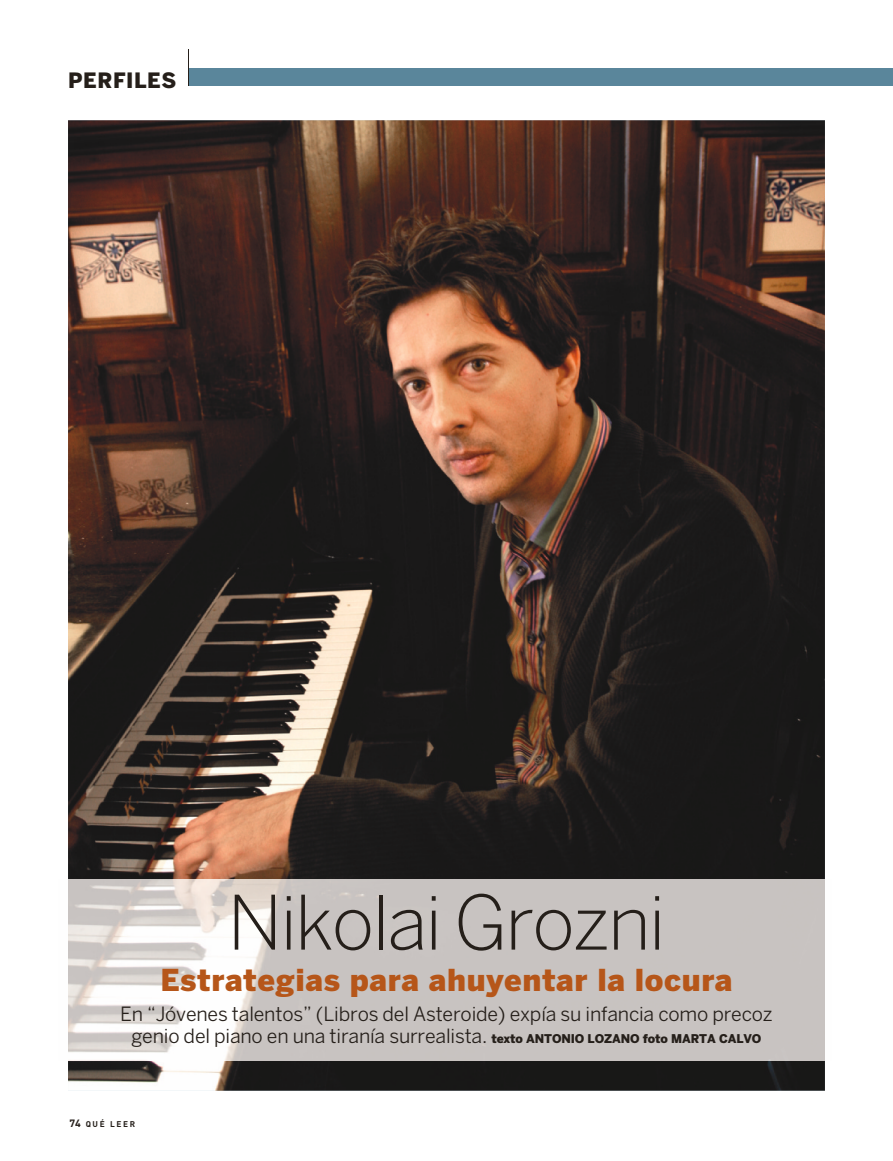
<style>
.page{position:relative;width:893px;height:1161px;background:#fff}
.page>*{position:absolute;margin:0;border:0;box-sizing:border-box;transform-origin:0 0}
.t1{font:300 74.25px "Benton Sans";letter-spacing:-.03em;color:#251f1a}
.t2{font:900 30px "Benton Sans";letter-spacing:.02em;color:#b65619}
.t3{font:900 21px "Benton Sans";letter-spacing:.03em;color:#251f1a}
.t4{font:19.5px/22.5px "Benton Sans";letter-spacing:-.01em;color:#251f1a;text-align:center}
.t5{font:700 8.25px "DIN";letter-spacing:.2em;color:#251f1a}
.s1{font-weight:900;font-size:12px}
.s2{font-size:10.5px}
</style>
<div class="page">
<img style="left:68px;top:120px;width:757px;height:971px">
<img style="left:68px;top:879px;width:757px;height:182px">
<div style="left:188px;top:68px;width:705px;height:17px;background:#5a869b"></div>
<hr style="left:188px;top:49px;width:1px;height:36px;background:#251f1a">
<p class="t3" style="left:68px;top:72px;width:110px">PERFILES</p>
<h1 class="t1" style="left:227px;top:895px;width:440px">Nikolai Grozni</h1>
<h2 class="t2" style="left:160px;top:968px;width:574px">Estrategias para ahuyentar la locura</h2>
<p class="t4" style="left:120px;top:1004px;width:654px">En “Jóvenes talentos” (Libros del Asteroide) expía su infancia como precoz genio del piano en una tiranía surrealista. <span class="s1">texto ANTONIO LOZANO foto MARTA CALVO</span></p>
<p class="t5" style="left:70px;top:1120px;width:67px"><span class="s2">74</span> QUÉ LEER</p>
</div>
